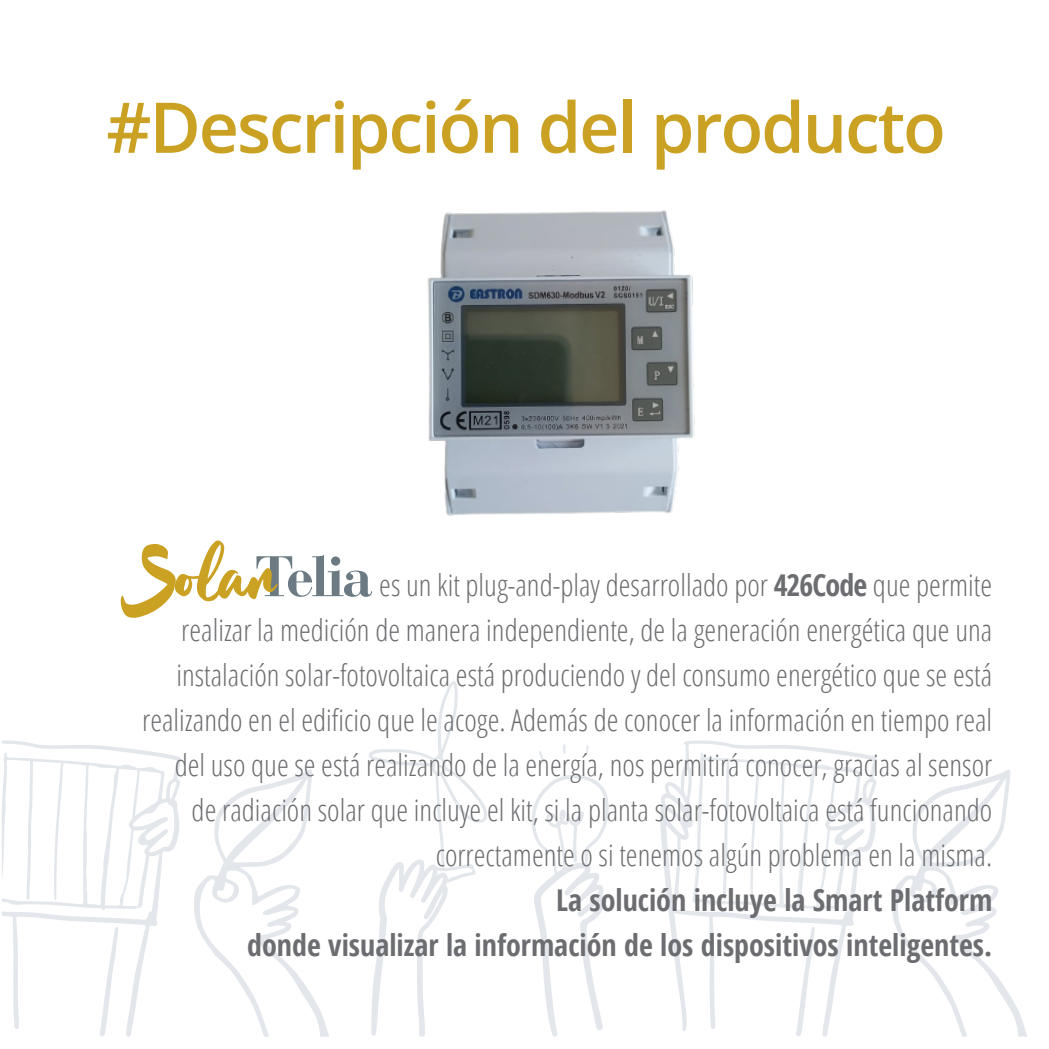
<style>
.page{position:relative;width:1049px;height:1049px;background:#fff}
.page>*{position:absolute;margin:0;border:0;box-sizing:border-box;transform-origin:0 0}
.Encabezado{font:600 70px "Open Sans";letter-spacing:-.03em;color:#caa122}
.txt_1{font:300 30px "Open Sans Condensed";color:#6c6d70}
.txt_1-2{font:700 30px/45px "Open Sans Condensed";color:#6c6d70;text-align:right}
.s1{font-weight:700}
</style>
<div class="page">
<svg style="left:531px;top:775px;width:78px;height:262px"></svg>
<svg style="left:539px;top:751px;width:5px;height:11px"></svg>
<svg style="left:563px;top:744px;width:3px;height:10px"></svg>
<svg style="left:586px;top:745px;width:3px;height:11px"></svg>
<svg style="left:368px;top:681px;width:119px;height:355px"></svg>
<svg style="left:659px;top:740px;width:218px;height:297px"></svg>
<svg style="left:796px;top:927px;width:19px;height:110px"></svg>
<svg style="left:686px;top:752px;width:169px;height:158px"></svg>
<svg style="left:892px;top:769px;width:135px;height:267px"></svg>
<svg style="left:194px;top:769px;width:135px;height:267px"></svg>
<svg style="left:2px;top:740px;width:179px;height:297px"></svg>
<img style="left:427px;top:210px;width:268px;height:306px">
<svg style="left:121px;top:540px;width:251px;height:78px"></svg>
<p class="Encabezado" style="left:106px;top:79px;width:841px">#Descripción del producto</p>
<p class="txt_1" style="left:379px;top:564px;width:614px">es un kit plug-and-play desarrollado por <span class="s1">426Code</span> que permite</p>
<p class="txt_1" style="left:181px;top:609px;width:812px">realizar la medición de manera independiente, de la generación energética que una</p>
<p class="txt_1" style="left:176px;top:654px;width:817px">instalación solar-fotovoltaica está produciendo y del consumo energético que se está</p>
<p class="txt_1" style="left:142px;top:699px;width:851px">realizando en el edificio que le acoge. Además de conocer la información en tiempo real</p>
<p class="txt_1" style="left:175px;top:744px;width:819px">del uso que se está realizando de la energía, nos permitirá conocer, gracias al sensor</p>
<p class="txt_1" style="left:192px;top:789px;width:802px">de radiación solar que incluye el kit, si la planta solar-fotovoltaica está funcionando</p>
<p class="txt_1" style="left:436px;top:834px;width:558px">correctamente o si tenemos algún problema en la misma.</p>
<p class="txt_1-2" style="left:247px;top:877px;width:746px">La solución incluye la Smart Platform<br>donde visualizar la información de los dispositivos inteligentes.</p>
</div>
